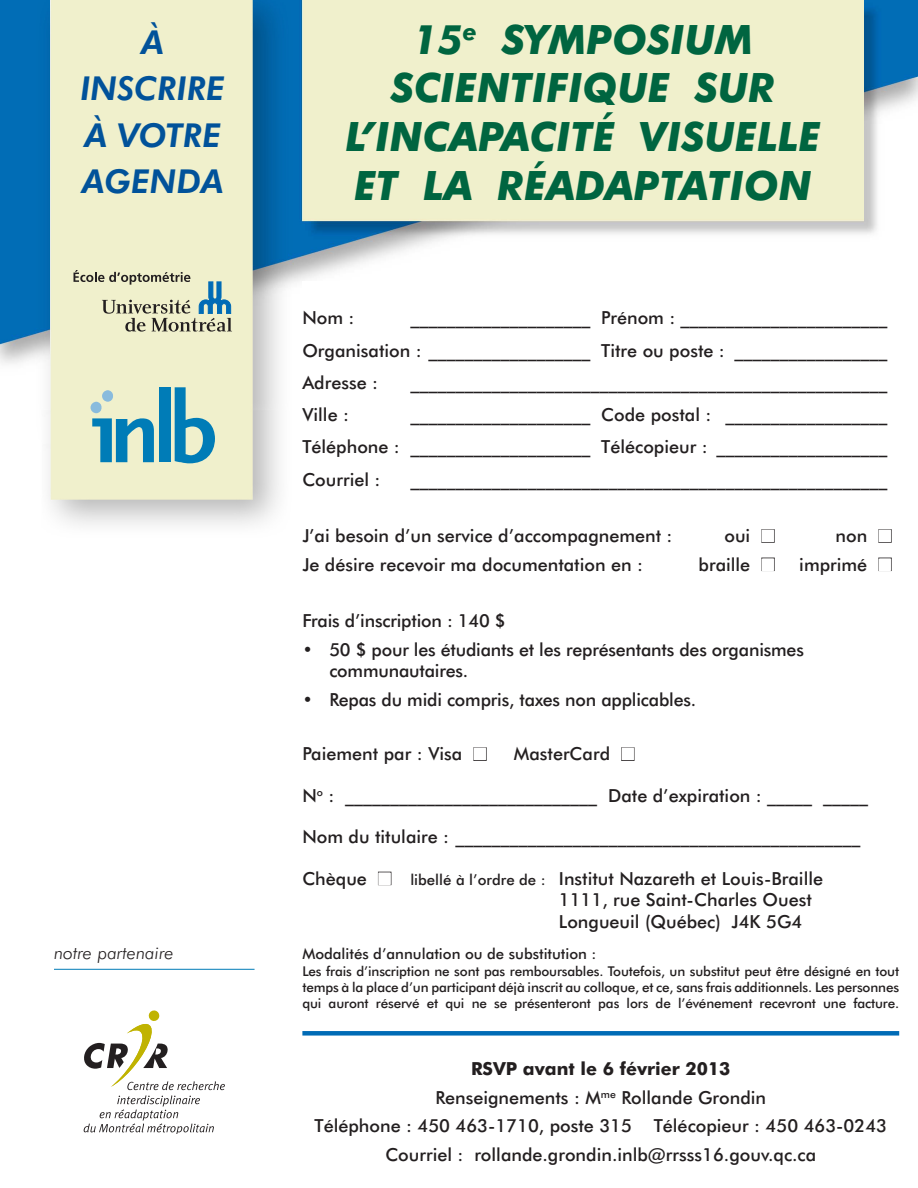
<style>
.page{position:relative;width:918px;height:1188px;background:#fff}
.page>*{position:absolute;margin:0;border:0;box-sizing:border-box;transform-origin:0 0}
.Titre_principal{font:italic 700 40.5px/48.6px "Futura BT";color:#006540;text-align:center}
.Conférencier{font:italic 800 33px "Futura BT";color:#01529a}
.Conférencier-2{font:500 18px/21.6px "Futura BT";color:#231f20}
.Conférencier-3{font:700 18px "Futura BT";color:#231f20}
.Affiliation{font:italic 300 18px "Futura BT";color:#231f20}
.Conférencier-4{font:500 15px "Futura BT";color:#231f20}
.Conférencier-5{font:500 13.5px/16.2px "Futura BT";letter-spacing:-.01em;color:#231f20;text-align:justify}
.s1{color:#fff}
.s2{font-size:15px}
</style>
<div class="page">
<img style="left:0;top:0;width:918px;height:525px">
<div style="left:102px;top:390px;width:11px;height:12px;background:#89bbdd;border-radius:50%"></div>
<div style="left:91px;top:402px;width:11px;height:11px;background:#89bbdd;border-radius:50%"></div>
<svg style="left:92px;top:418px;width:62px;height:44px"></svg>
<div style="left:159px;top:387px;width:11px;height:75px;background:#007cb7"></div>
<svg style="left:175px;top:387px;width:40px;height:76px"></svg>
<svg style="left:74px;top:270px;width:158px;height:62px"></svg>
<svg style="left:84px;top:1010px;width:141px;height:124px"></svg>
<hr style="left:54px;top:969px;width:201px;height:1px;background:#007cb7">
<div style="left:302px;top:281px;width:597px;height:880px;background:#fff"></div>
<div style="left:302px;top:1031px;width:597px;height:5px;background:#006bb6"></div>
<div style="left:761px;top:529px;width:14px;height:14px;border:1px solid #231f20"></div>
<div style="left:878px;top:529px;width:14px;height:14px;border:1px solid #231f20"></div>
<div style="left:761px;top:558px;width:14px;height:13px;border:1px solid #231f20"></div>
<div style="left:878px;top:558px;width:14px;height:13px;border:1px solid #231f20"></div>
<div style="left:473px;top:747px;width:14px;height:14px;border:1px solid #231f20"></div>
<div style="left:621px;top:747px;width:13px;height:14px;border:1px solid #231f20"></div>
<div style="left:378px;top:872px;width:13px;height:13px;border:1px solid #231f20"></div>
<p class="Conférencier" style="left:141px;top:22px;width:25px">À</p>
<p class="Conférencier" style="left:80px;top:69px;width:146px">INSCRIRE</p>
<p class="Conférencier" style="left:84px;top:115px;width:138px">À VOTRE</p>
<p class="Conférencier" style="left:81px;top:161px;width:144px">AGENDA</p>
<p class="Affiliation" style="left:54px;top:942px;width:121px">notre partenaire</p>
<p class="Titre_principal" style="left:346px;top:15px;width:477px">15<sup>e</sup> SYMPOSIUM<br>SCIENTIFIQUE SUR<br>L’INCAPACITÉ VISUELLE<br>ET LA RÉADAPTATION</p>
<p class="Conférencier-2" style="left:302px;top:307px;width:54px">Nom :</p>
<p class="Conférencier-2" style="left:410px;top:307px;width:479px">____________________ Prénom : _______________________</p>
<p class="Conférencier-2" style="left:302px;top:339px;width:586px">Organisation : __________________ Titre ou poste : _________________</p>
<p class="Conférencier-2" style="left:302px;top:371px;width:77px">Adresse :</p>
<p class="Conférencier-2" style="left:410px;top:371px;width:478px">_____________________________________________________</p>
<p class="Conférencier-2" style="left:302px;top:404px;width:48px">Ville :</p>
<p class="Conférencier-2" style="left:410px;top:404px;width:478px">____________________ Code postal : __________________</p>
<p class="Conférencier-2" style="left:302px;top:436px;width:586px">Téléphone : ____________________ Télécopieur : ___________________</p>
<p class="Conférencier-2" style="left:302px;top:468px;width:80px">Courriel :</p>
<p class="Conférencier-2" style="left:410px;top:468px;width:478px">_____________________________________________________</p>
<p class="Conférencier-2" style="left:302px;top:525px;width:372px">J’ai besoin d’un service d’accompagnement :</p>
<p class="Conférencier-2" style="left:724px;top:525px;width:52px">oui <span class="s1">■</span></p>
<p class="Conférencier-2" style="left:836px;top:525px;width:58px">non <span class="s1">■</span></p>
<p class="Conférencier-2" style="left:302px;top:553px;width:342px">Je désire recevoir ma documentation en :</p>
<p class="Conférencier-2" style="left:699px;top:553px;width:78px">braille <span class="s1">■</span></p>
<p class="Conférencier-2" style="left:799px;top:553px;width:94px">imprimé <span class="s1">■</span></p>
<p class="Conférencier-2" style="left:302px;top:610px;width:205px">Frais d’inscription : 140 $</p>
<p class="Conférencier-2" style="left:329px;top:638px;width:476px;text-indent:-27px">• 50 $ pour les étudiants et les représentants des organismes communautaires.</p>
<p class="Conférencier-2" style="left:302px;top:688px;width:395px">• Repas du midi compris, taxes non applicables.</p>
<p class="Conférencier-2" style="left:302px;top:743px;width:186px">Paiement par : Visa <span class="s1">■</span></p>
<p class="Conférencier-2" style="left:514px;top:743px;width:122px">MasterCard <span class="s1">■</span></p>
<p class="Conférencier-2" style="left:302px;top:784px;width:567px">N<sup>o</sup> : ____________________________ Date d’expiration : _____ _____</p>
<p class="Conférencier-2" style="left:302px;top:825px;width:559px">Nom du titulaire : _____________________________________________</p>
<p class="Conférencier-2" style="left:302px;top:867px;width:522px">Chèque <span class="s1">■</span> <span class="s2">libellé à l’ordre de :</span> Institut Nazareth et Louis-Braille</p>
<p class="Conférencier-2" style="left:559px;top:889px;width:255px">1111, rue Saint-Charles Ouest</p>
<p class="Conférencier-2" style="left:559px;top:911px;width:245px">Longueuil (Québec) J4K 5G4</p>
<p class="Conférencier-4" style="left:302px;top:945px;width:296px">Modalités d’annulation ou de substitution :</p>
<p class="Conférencier-5" style="left:302px;top:963px;width:598px">Les frais d’inscription ne sont pas remboursables. Toutefois, un substitut peut être désigné en tout temps à la place d’un participant déjà inscrit au colloque, et ce, sans frais additionnels. Les personnes qui auront réservé et qui ne se présenteront pas lors de l’événement recevront une facture.</p>
<p class="Conférencier-3" style="left:471px;top:1058px;width:261px">RSVP avant le 6 février 2013</p>
<p class="Conférencier-2" style="left:435px;top:1086px;width:332px">Renseignements : M<sup>me</sup> Rollande Grondin</p>
<p class="Conférencier-2" style="left:315px;top:1115px;width:574px">Téléphone : 450 463-1710, poste 315 Télécopieur : 450 463-0243</p>
<p class="Conférencier-2" style="left:385px;top:1143px;width:432px">Courriel : rollande.grondin.inlb@rrsss16.gouv.qc.ca</p>
</div>
